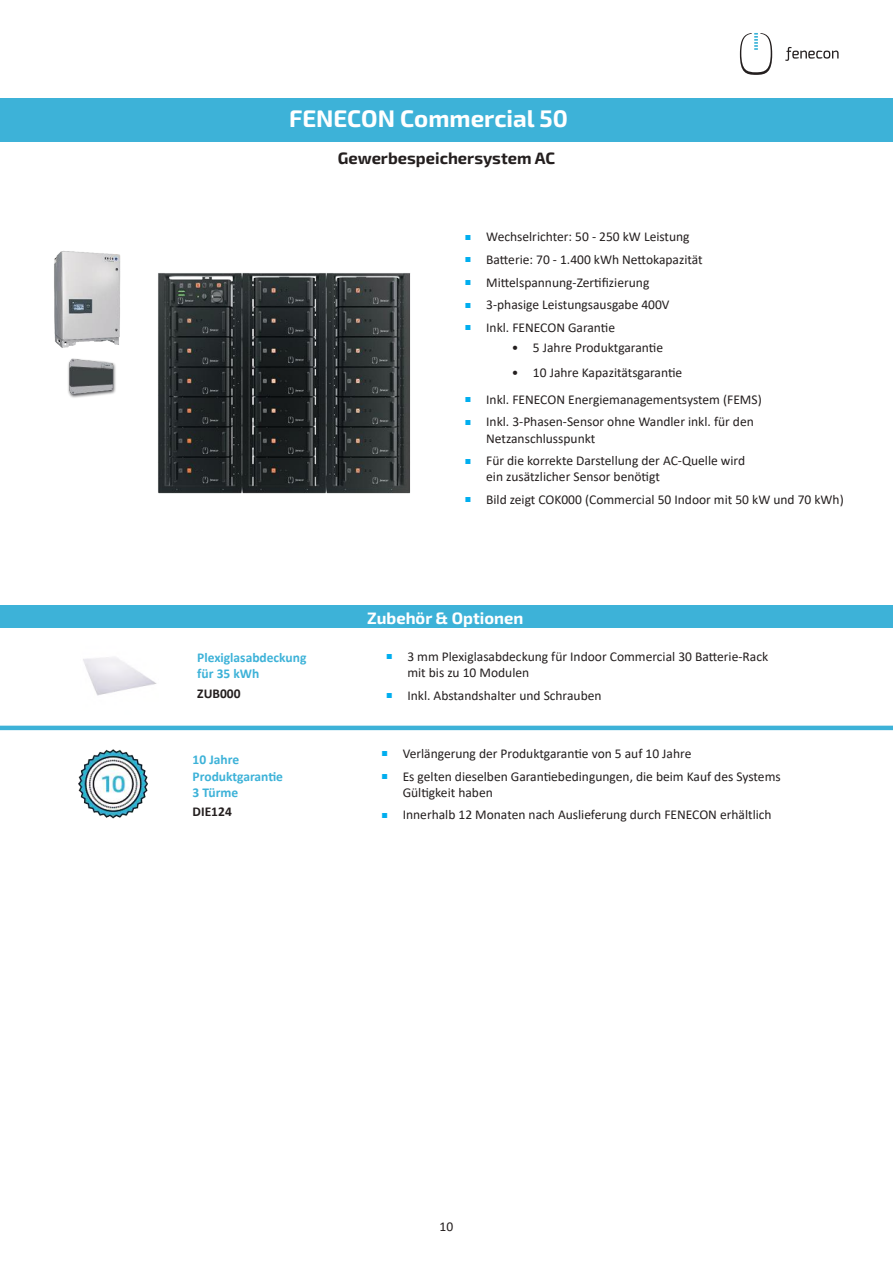
<style>
.page{position:relative;width:893px;height:1263px;background:#fff}
.page>*{position:absolute;margin:0;border:0;box-sizing:border-box;transform-origin:0 0}
.t1{font:700 24px "Exo 2";color:#fff}
.t2{font:700 16.5px "Exo 2";color:#241f1f}
.t3{font:700 16.5px "Exo 2";color:#fff}
.t4{font:13.5px/16.2px "Calibri";color:#241f1f}
.t5{font:700 13.5px/16.2px "Calibri";color:#3db2d8}
.t6{font:700 13.5px "Calibri";color:#241f1f}
.s1{font-family:"Arial";font-size:10.8px;color:#00aeef}
</style>
<div class="page">
<svg style="left:785px;top:47px;width:53px;height:14px"></svg>
<svg style="left:740px;top:33px;width:32px;height:42px"></svg>
<div style="left:0;top:98px;width:893px;height:43px;background:#3db2d8"></div>
<img style="left:54px;top:251px;width:357px;height:243px">
<div style="left:0;top:605px;width:893px;height:23px;background:#3db2d8"></div>
<img style="left:83px;top:657px;width:74px;height:39px">
<hr style="left:0;top:726px;width:893px;height:4px;background:#3db2d8">
<img style="left:79px;top:749px;width:68px;height:70px">
<h1 class="t1" style="left:289px;top:102px;width:280px">FENECON Commercial 50</h1>
<p class="t2" style="left:338px;top:147px;width:219px">Gewerbespeichersystem AC</p>
<p class="t4" style="left:465px;top:228px;width:226px"><span class="s1">■</span> Wechselrichter: 50 - 250 kW Leistung</p>
<p class="t4" style="left:465px;top:251px;width:239px"><span class="s1">■</span> Batterie: 70 - 1.400 kWh Nettokapazität</p>
<p class="t4" style="left:465px;top:274px;width:186px"><span class="s1">■</span> Mittelspannung-Zertifizierung</p>
<p class="t4" style="left:465px;top:296px;width:206px"><span class="s1">■</span> 3-phasige Leistungsausgabe 400V</p>
<p class="t4" style="left:465px;top:319px;width:152px"><span class="s1">■</span> Inkl. FENECON Garantie</p>
<p class="t4" style="left:512px;top:339px;width:153px">• 5 Jahre Produktgarantie</p>
<p class="t4" style="left:512px;top:364px;width:172px">• 10 Jahre Kapazitätsgarantie</p>
<p class="t4" style="left:465px;top:391px;width:298px"><span class="s1">■</span> Inkl. FENECON Energiemanagementsystem (FEMS)</p>
<p class="t4" style="left:486px;top:413px;width:269px;text-indent:-21px"><span class="s1">■</span> Inkl. 3-Phasen-Sensor ohne Wandler inkl. für den<br>Netzanschlusspunkt</p>
<p class="t4" style="left:486px;top:452px;width:261px;text-indent:-21px"><span class="s1">■</span> Für die korrekte Darstellung der AC-Quelle wird ein zusätzlicher Sensor benötigt</p>
<p class="t4" style="left:465px;top:491px;width:380px"><span class="s1">■</span> Bild zeigt COK000 (Commercial 50 Indoor mit 50 kW und 70 kWh)</p>
<p class="t5" style="left:197px;top:649px;width:111px">Plexiglasabdeckung für 35 kWh</p>
<p class="t6" style="left:197px;top:684px;width:45px">ZUB000</p>
<p class="t5" style="left:193px;top:751px;width:92px">10 Jahre<br>Produktgarantie<br>3 Türme</p>
<p class="t6" style="left:193px;top:802px;width:41px">DIE124</p>
<p class="t3" style="left:367px;top:606px;width:158px">Zubehör &amp; Optionen</p>
<p class="t4" style="left:407px;top:648px;width:362px;text-indent:-21px"><span class="s1">■</span> 3 mm Plexiglasabdeckung für Indoor Commercial 30 Batterie-Rack mit bis zu 10 Modulen</p>
<p class="t4" style="left:386px;top:687px;width:217px"><span class="s1">■</span> Inkl. Abstandshalter und Schrauben</p>
<p class="t4" style="left:381px;top:745px;width:311px"><span class="s1">■</span> Verlängerung der Produktgarantie von 5 auf 10 Jahre</p>
<p class="t4" style="left:403px;top:767px;width:380px;text-indent:-21px"><span class="s1">■</span> Es gelten dieselben Garantiebedingungen, die beim Kauf des Systems<br>Gültigkeit haben</p>
<p class="t4" style="left:381px;top:806px;width:392px"><span class="s1">■</span> Innerhalb 12 Monaten nach Auslieferung durch FENECON erhältlich</p>
<p class="t4" style="left:440px;top:1218px;width:15px">10</p>
</div>
